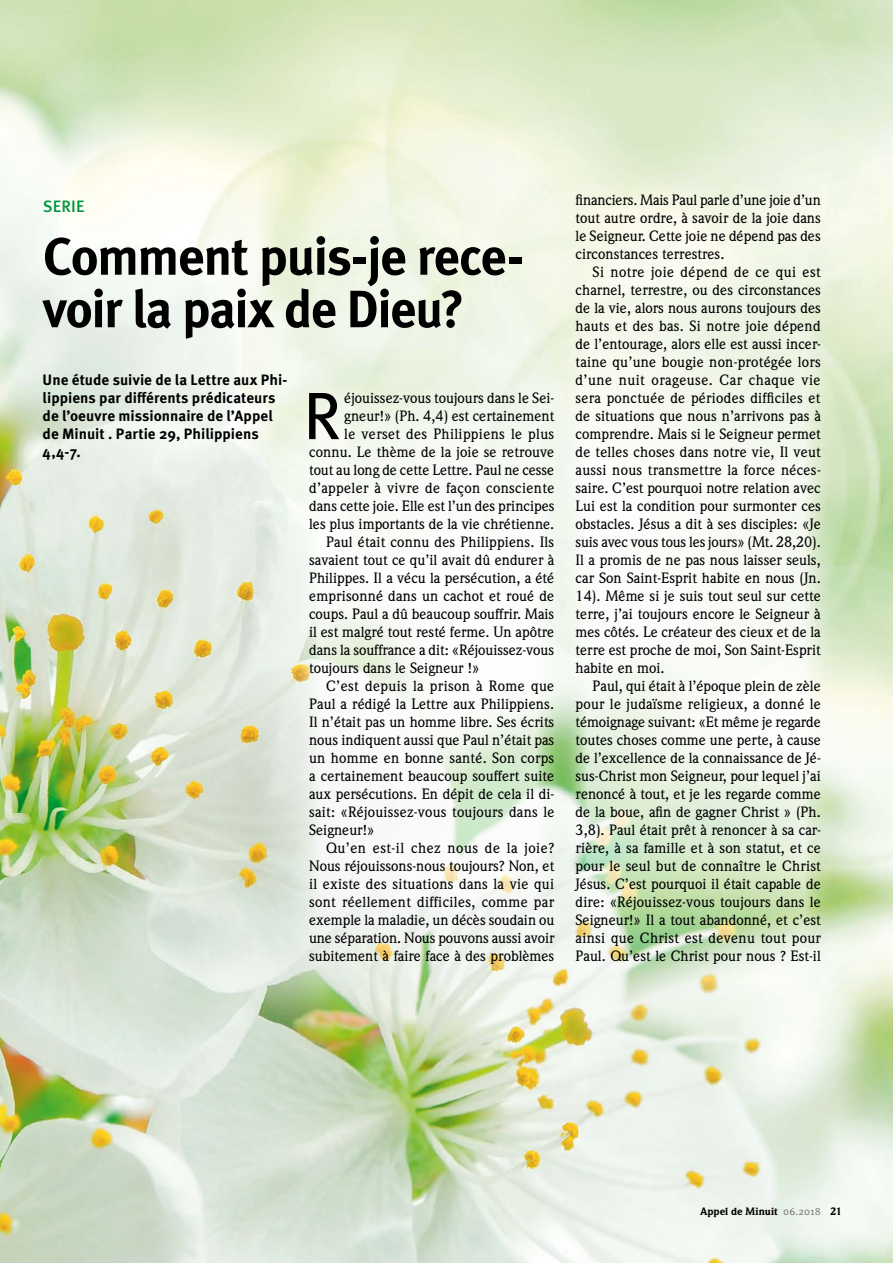
<style>
.page{position:relative;width:893px;height:1263px;background:#fff}
.page>*{position:absolute;margin:0;border:0;box-sizing:border-box;transform-origin:0 0}
.t1{font:66.9px "Meta OT";color:#000}
.t2{font:700 52.5px/52.5px "Meta OT";letter-spacing:-.035em;color:#000}
.t3{font:500 16.5px "Meta OT";letter-spacing:.015em;color:#00963f}
.t4{font:700 15px/18px "Meta OT";color:#000}
.t5{font:500 14.7px/18px "Weidemann";color:#000;text-align:justify}
.t6{font:500 14.7px "Weidemann";letter-spacing:.02em;color:#000}
.t7{font:500 14.7px "Weidemann";letter-spacing:.03em;color:#000}
.t8{font:500 14.7px "Weidemann";letter-spacing:.025em;color:#000}
.t9{font:900 10.5px "Weidemann";letter-spacing:-.005em;color:#000}
.s1{font-family:"Meta OT Norm";font-weight:400;color:#6e6e6e}
</style>
<div class="page">
<img style="left:0;top:0;width:893px;height:1263px">
<svg style="left:554px;top:162px;width:288px;height:898px"></svg>
<svg style="left:286px;top:313px;width:288px;height:713px;fill:#f4f8f1"></svg>
<p class="t3" style="left:43px;top:196px;width:43px">SERIE</p>
<h2 class="t2" style="left:43px;top:231px;width:482px">Comment puis-je rece&shy;voir la paix de Dieu?</h2>
<p class="t4" style="left:43px;top:371px;width:246px">Une étude suivie de la Lettre aux Phi&shy;lippiens par différents prédicateurs de l’oeuvre missionnaire de l’Appel de Minuit . Partie 29, Philippiens<br>4,4-7.</p>
<h1 class="t1" style="left:303px;top:375px;width:39px">R</h1>
<p class="t5" style="left:344px;top:389px;width:211px">éjouissez-vous toujours dans le Sei-</p>
<p class="t5" style="left:344px;top:407px;width:211px">gneur!» (Ph. 4,4) est certainement</p>
<p class="t6" style="left:344px;top:425px;width:211px">le verset des Philippiens le plus</p>
<p class="t5" style="left:309px;top:443px;width:247px">connu. Le thème de la joie se retrouve</p>
<p class="t5" style="left:309px;top:461px;width:247px">tout au long de cette Lettre. Paul ne cesse</p>
<p class="t6" style="left:309px;top:479px;width:247px">d’appeler à vivre de façon consciente</p>
<p class="t5" style="left:309px;top:497px;width:247px">dans cette joie. Elle est l’un des principes</p>
<p class="t5" style="left:309px;top:515px;width:247px">les plus importants de la vie chrétienne.</p>
<p class="t5" style="left:326px;top:533px;width:230px">Paul était connu des Philippiens. Ils</p>
<p class="t5" style="left:309px;top:551px;width:247px">savaient tout ce qu’il avait dû endurer à</p>
<p class="t5" style="left:309px;top:569px;width:247px">Philippes. Il a vécu la persécution, a été</p>
<p class="t5" style="left:309px;top:587px;width:247px">emprisonné dans un cachot et roué de</p>
<p class="t5" style="left:309px;top:605px;width:247px">coups. Paul a dû beaucoup souffrir. Mais</p>
<p class="t5" style="left:309px;top:623px;width:247px">il est malgré tout resté ferme. Un apôtre</p>
<p class="t5" style="left:309px;top:641px;width:246px">dans la souffrance a dit: «Réjouissez-vous</p>
<p class="t5" style="left:309px;top:659px;width:172px">toujours dans le Seigneur !»</p>
<p class="t8" style="left:326px;top:677px;width:230px">C’est depuis la prison à Rome que</p>
<p class="t5" style="left:309px;top:695px;width:246px">Paul a rédigé la Lettre aux Philippiens.</p>
<p class="t5" style="left:309px;top:713px;width:247px">Il n’était pas un homme libre. Ses écrits</p>
<p class="t5" style="left:309px;top:731px;width:247px">nous indiquent aussi que Paul n’était pas</p>
<p class="t5" style="left:309px;top:749px;width:247px">un homme en bonne santé. Son corps</p>
<p class="t5" style="left:309px;top:767px;width:247px">a certainement beaucoup souffert suite</p>
<p class="t5" style="left:309px;top:785px;width:247px">aux persécutions. En dépit de cela il di-</p>
<p class="t5" style="left:309px;top:803px;width:247px">sait: «Réjouissez-vous toujours dans le</p>
<p class="t5" style="left:309px;top:821px;width:67px">Seigneur!»</p>
<p class="t7" style="left:326px;top:839px;width:230px">Qu’en est-il chez nous de la joie?</p>
<p class="t5" style="left:309px;top:857px;width:247px">Nous réjouissons-nous toujours? Non, et</p>
<p class="t5" style="left:309px;top:875px;width:247px">il existe des situations dans la vie qui</p>
<p class="t6" style="left:309px;top:893px;width:247px">sont réellement difficiles, comme par</p>
<p class="t5" style="left:309px;top:911px;width:247px">exemple la maladie, un décès soudain ou</p>
<p class="t5" style="left:309px;top:929px;width:247px">une séparation. Nous pouvons aussi avoir</p>
<p class="t5" style="left:309px;top:947px;width:247px">subitement à faire face à des problèmes</p>
<p class="t5" style="left:576px;top:191px;width:247px">financiers. Mais Paul parle d’une joie d’un tout autre ordre, à savoir de la joie dans le Seigneur. Cette joie ne dépend pas des circonstances terrestres.</p>
<p class="t5" style="left:576px;top:263px;width:247px;text-indent:17px">Si notre joie dépend de ce qui est charnel, terrestre, ou des circonstances de la vie, alors nous aurons toujours des hauts et des bas. Si notre joie dépend de l’entourage, alors elle est aussi incer&shy;taine qu’une bougie non-protégée lors d’une nuit orageuse. Car chaque vie sera ponctuée de périodes difficiles et de situations que nous n’arrivons pas à comprendre. Mais si le Seigneur permet de telles choses dans notre vie, Il veut aussi nous transmettre la force néces&shy;saire. C’est pourquoi notre relation avec Lui est la condition pour surmonter ces obstacles. Jésus a dit à ses disciples: «Je suis avec vous tous les jours» (Mt. 28,20).<br>Il a promis de ne pas nous laisser seuls, car Son Saint-Esprit habite en nous (Jn.<br>14). Même si je suis tout seul sur cette terre, j’ai toujours encore le Seigneur à mes côtés. Le créateur des cieux et de la terre est proche de moi, Son Saint-Esprit habite en moi.</p>
<p class="t5" style="left:576px;top:677px;width:247px;text-indent:17px">Paul, qui était à l’époque plein de zèle pour le judaïsme religieux, a donné le témoignage suivant: «Et même je regarde toutes choses comme une perte, à cause de l’excellence de la connaissance de Jé&shy;sus-Christ mon Seigneur, pour lequel j’ai renoncé à tout, et je les regarde comme de la boue, afin de gagner Christ » (Ph.<br>3,8). Paul était prêt à renoncer à sa car&shy;rière, à sa famille et à son statut, et ce pour le seul but de connaître le Christ Jésus. C’est pourquoi il était capable de dire: «Réjouissez-vous toujours dans le Seigneur!» Il a tout abandonné, et c’est ainsi que Christ est devenu tout pour Paul. Qu’est le Christ pour nous ? Est-il</p>
<p class="t9" style="left:700px;top:1204px;width:143px">Appel de Minuit <span class="s1">06.2018</span> 21</p>
</div>
